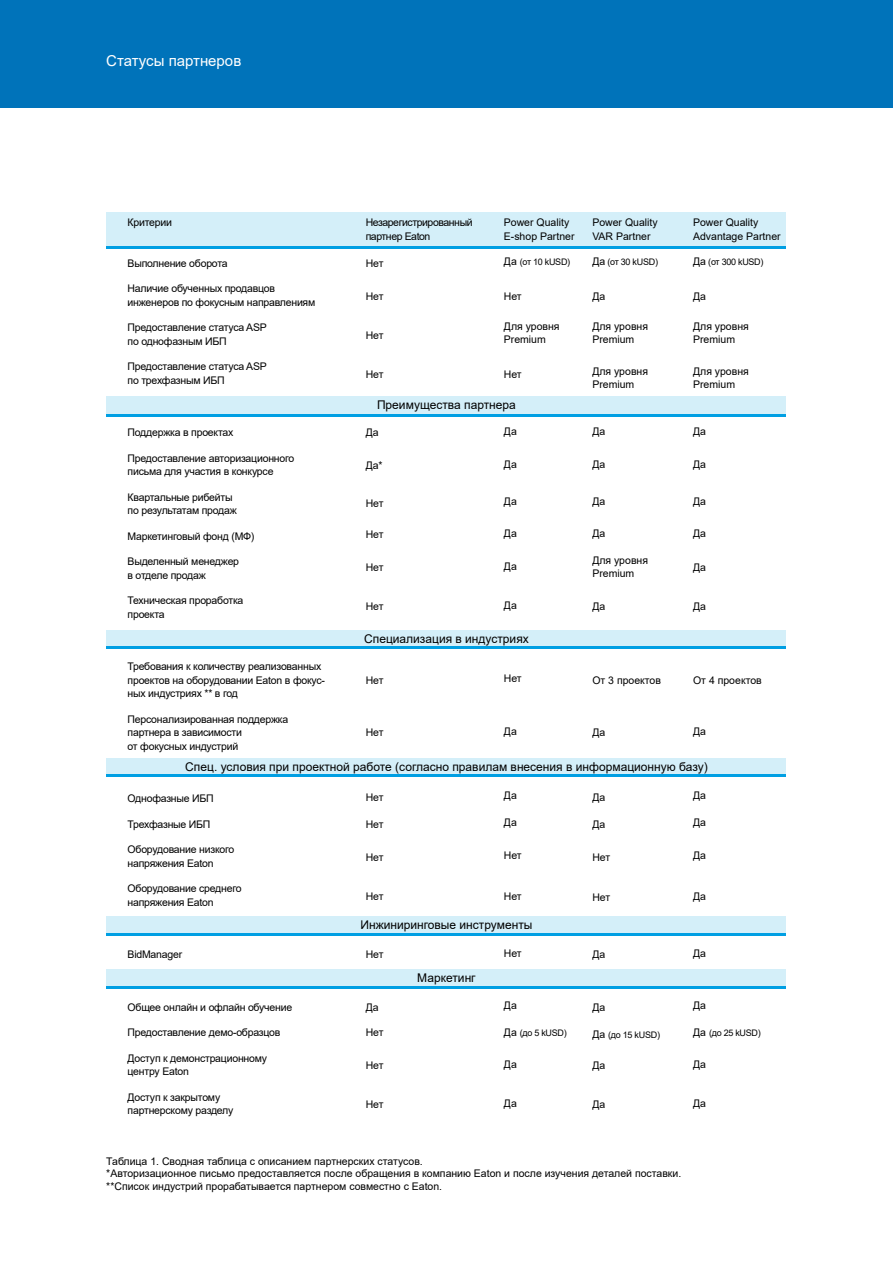
<style>
.page{position:relative;width:893px;height:1263px;background:#fff}
.page>*{position:absolute;margin:0;border:0;box-sizing:border-box;transform-origin:0 0}
.t1{font:15px "Arial";color:#fff}
.t2{font:12px "Arial";color:#000}
.t3{font:10.5px/13.5px "Arial";letter-spacing:-.02em;color:#000}
.t4{font:10.5px/13.5px "Arial";color:#000}
.t5{font:10.5px/13.5px "Arial";letter-spacing:-.04em;color:#000}
.t6{font:9px "Arial";letter-spacing:-.03em;color:#000}
.s1{font-size:10.5px}
</style>
<div class="page">
<div style="left:0;top:0;width:893px;height:107px;background:#0073ba"></div>
<div style="left:106px;top:213px;width:680px;height:36px;background:#d4eff9"></div>
<hr style="left:106px;top:247px;width:680px;height:2px;background:#009fe3">
<hr style="left:106px;top:414px;width:680px;height:3px;background:#009fe3">
<div style="left:106px;top:396px;width:680px;height:18px;background:#d4eff9"></div>
<div style="left:106px;top:630px;width:680px;height:17px;background:#d4eff9"></div>
<div style="left:106px;top:758px;width:680px;height:18px;background:#d4eff9"></div>
<div style="left:106px;top:916px;width:680px;height:18px;background:#d4eff9"></div>
<div style="left:106px;top:969px;width:680px;height:18px;background:#d4eff9"></div>
<hr style="left:106px;top:646px;width:680px;height:3px;background:#009fe3">
<hr style="left:106px;top:774px;width:680px;height:3px;background:#009fe3">
<hr style="left:106px;top:933px;width:680px;height:2px;background:#009fe3">
<hr style="left:106px;top:986px;width:680px;height:2px;background:#009fe3">
<h1 class="t1" style="left:106px;top:50px;width:136px">Статусы партнеров</h1>
<p class="t3" style="left:128px;top:216px;width:46px">Критерии</p>
<p class="t3" style="left:128px;top:256px;width:102px">Выполнение оборота</p>
<p class="t3" style="left:128px;top:282px;width:189px">Наличие обученных продавцов инженеров по фокусным направлениям</p>
<p class="t3" style="left:128px;top:321px;width:141px">Предоставление статуса ASP по однофазным ИБП</p>
<p class="t3" style="left:128px;top:360px;width:141px">Предоставление статуса ASP по трехфазным ИБП</p>
<p class="t3" style="left:128px;top:426px;width:107px">Поддержка в проектах</p>
<p class="t3" style="left:128px;top:451px;width:168px">Предоставление авторизационного письма для участия в конкурсе</p>
<p class="t3" style="left:128px;top:490px;width:111px">Квартальные рибейты по результатам продаж</p>
<p class="t3" style="left:128px;top:529px;width:128px">Маркетинговый фонд (МФ)</p>
<p class="t3" style="left:128px;top:555px;width:113px">Выделенный менеджер в отделе продаж</p>
<p class="t3" style="left:128px;top:594px;width:117px">Техническая проработка проекта</p>
<p class="t3" style="left:128px;top:660px;width:199px">Требования к количеству реализованных проектов на оборудовании Eaton в фокус&shy;ных индустриях ** в год</p>
<p class="t3" style="left:128px;top:712px;width:162px">Персонализированная поддержка партнера в зависимости<br>от фокусных индустрий</p>
<p class="t5" style="left:366px;top:216px;width:108px">Незарегистрированный партнер Eaton</p>
<p class="t3" style="left:366px;top:256px;width:19px">Нет</p>
<p class="t3" style="left:366px;top:289px;width:19px">Нет</p>
<p class="t3" style="left:366px;top:328px;width:19px">Нет</p>
<p class="t3" style="left:366px;top:367px;width:19px">Нет</p>
<p class="t4" style="left:504px;top:216px;width:72px">Power Quality<br>E-shop Partner</p>
<p class="t6" style="left:504px;top:256px;width:68px"><span class="s1">Да</span> (от 10 kUSD)</p>
<p class="t3" style="left:504px;top:289px;width:19px">Нет</p>
<p class="t4" style="left:504px;top:319px;width:57px">Для уровня<br>Premium</p>
<p class="t3" style="left:504px;top:367px;width:19px">Нет</p>
<p class="t2" style="left:377px;top:397px;width:140px">Преимущества партнера</p>
<p class="t3" style="left:366px;top:426px;width:14px">Да</p>
<p class="t3" style="left:366px;top:459px;width:19px">Да*</p>
<p class="t3" style="left:366px;top:496px;width:19px">Нет</p>
<p class="t3" style="left:366px;top:528px;width:19px">Нет</p>
<p class="t3" style="left:366px;top:561px;width:19px">Нет</p>
<p class="t3" style="left:366px;top:600px;width:19px">Нет</p>
<p class="t3" style="left:504px;top:424px;width:14px">Да</p>
<p class="t3" style="left:504px;top:457px;width:14px">Да</p>
<p class="t3" style="left:504px;top:495px;width:14px">Да</p>
<p class="t3" style="left:504px;top:526px;width:14px">Да</p>
<p class="t3" style="left:504px;top:559px;width:14px">Да</p>
<p class="t3" style="left:504px;top:598px;width:14px">Да</p>
<p class="t2" style="left:364px;top:630px;width:166px">Специализация в индустриях</p>
<p class="t3" style="left:366px;top:673px;width:19px">Нет</p>
<p class="t3" style="left:366px;top:726px;width:19px">Нет</p>
<p class="t3" style="left:504px;top:672px;width:19px">Нет</p>
<p class="t3" style="left:504px;top:724px;width:14px">Да</p>
<p class="t4" style="left:592px;top:216px;width:67px">Power Quality<br>VAR Partner</p>
<p class="t6" style="left:592px;top:256px;width:67px"><span class="s1">Да</span> (от 30 kUSD)</p>
<p class="t3" style="left:592px;top:289px;width:14px">Да</p>
<p class="t4" style="left:592px;top:319px;width:57px">Для уровня<br>Premium</p>
<p class="t4" style="left:592px;top:364px;width:57px">Для уровня<br>Premium</p>
<p class="t3" style="left:592px;top:424px;width:14px">Да</p>
<p class="t3" style="left:592px;top:457px;width:14px">Да</p>
<p class="t3" style="left:592px;top:495px;width:14px">Да</p>
<p class="t3" style="left:592px;top:526px;width:14px">Да</p>
<p class="t4" style="left:592px;top:553px;width:57px">Для уровня<br>Premium</p>
<p class="t3" style="left:592px;top:600px;width:14px">Да</p>
<p class="t4" style="left:592px;top:673px;width:70px">От 3 проектов</p>
<p class="t3" style="left:592px;top:726px;width:14px">Да</p>
<p class="t4" style="left:693px;top:216px;width:89px">Power Quality<br>Advantage Partner</p>
<p class="t6" style="left:693px;top:256px;width:72px"><span class="s1">Да</span> (от 300 kUSD)</p>
<p class="t3" style="left:693px;top:289px;width:14px">Да</p>
<p class="t4" style="left:693px;top:319px;width:57px">Для уровня<br>Premium</p>
<p class="t4" style="left:693px;top:364px;width:57px">Для уровня<br>Premium</p>
<p class="t3" style="left:693px;top:424px;width:14px">Да</p>
<p class="t3" style="left:693px;top:457px;width:14px">Да</p>
<p class="t3" style="left:693px;top:495px;width:14px">Да</p>
<p class="t3" style="left:693px;top:526px;width:14px">Да</p>
<p class="t3" style="left:693px;top:561px;width:14px">Да</p>
<p class="t3" style="left:693px;top:600px;width:14px">Да</p>
<p class="t4" style="left:693px;top:673px;width:70px">От 4 проектов</p>
<p class="t3" style="left:693px;top:724px;width:14px">Да</p>
<p class="t2" style="left:185px;top:758px;width:524px">Спец. условия при проектной работе (согласно правилам внесения в информационную базу)</p>
<p class="t3" style="left:128px;top:792px;width:88px">Однофазные ИБП</p>
<p class="t3" style="left:128px;top:817px;width:84px">Трехфазные ИБП</p>
<p class="t3" style="left:128px;top:843px;width:108px">Оборудование низкого напряжения Eaton</p>
<p class="t3" style="left:128px;top:882px;width:116px">Оборудование среднего напряжения Eaton</p>
<p class="t3" style="left:128px;top:948px;width:56px">BidManager</p>
<p class="t3" style="left:128px;top:1000px;width:166px">Общее онлайн и офлайн обучение</p>
<p class="t3" style="left:128px;top:1026px;width:154px">Предоставление демо-образцов</p>
<p class="t3" style="left:128px;top:1051px;width:141px">Доступ к демонстрационному центру Eaton</p>
<p class="t3" style="left:128px;top:1090px;width:107px">Доступ к закрытому партнерскому разделу</p>
<p class="t3" style="left:366px;top:790px;width:19px">Нет</p>
<p class="t3" style="left:366px;top:817px;width:19px">Нет</p>
<p class="t3" style="left:366px;top:850px;width:19px">Нет</p>
<p class="t3" style="left:366px;top:889px;width:19px">Нет</p>
<p class="t3" style="left:504px;top:789px;width:14px">Да</p>
<p class="t3" style="left:504px;top:816px;width:14px">Да</p>
<p class="t3" style="left:504px;top:849px;width:19px">Нет</p>
<p class="t3" style="left:504px;top:889px;width:19px">Нет</p>
<p class="t3" style="left:592px;top:790px;width:14px">Да</p>
<p class="t3" style="left:592px;top:817px;width:14px">Да</p>
<p class="t3" style="left:592px;top:850px;width:19px">Нет</p>
<p class="t3" style="left:592px;top:891px;width:19px">Нет</p>
<p class="t3" style="left:693px;top:789px;width:14px">Да</p>
<p class="t3" style="left:693px;top:816px;width:14px">Да</p>
<p class="t3" style="left:693px;top:849px;width:14px">Да</p>
<p class="t3" style="left:693px;top:889px;width:14px">Да</p>
<p class="t2" style="left:360px;top:917px;width:174px">Инжиниринговые инструменты</p>
<p class="t3" style="left:366px;top:948px;width:19px">Нет</p>
<p class="t3" style="left:504px;top:946px;width:19px">Нет</p>
<p class="t3" style="left:592px;top:948px;width:14px">Да</p>
<p class="t3" style="left:693px;top:946px;width:14px">Да</p>
<p class="t2" style="left:417px;top:970px;width:60px">Маркетинг</p>
<p class="t3" style="left:366px;top:1000px;width:14px">Да</p>
<p class="t3" style="left:366px;top:1026px;width:19px">Нет</p>
<p class="t3" style="left:366px;top:1059px;width:19px">Нет</p>
<p class="t3" style="left:366px;top:1098px;width:19px">Нет</p>
<p class="t3" style="left:504px;top:999px;width:14px">Да</p>
<p class="t6" style="left:504px;top:1027px;width:64px"><span class="s1">Да</span> (до 5 kUSD)</p>
<p class="t3" style="left:504px;top:1057px;width:14px">Да</p>
<p class="t3" style="left:504px;top:1096px;width:14px">Да</p>
<p class="t3" style="left:592px;top:1000px;width:14px">Да</p>
<p class="t6" style="left:592px;top:1028px;width:69px"><span class="s1">Да</span> (до 15 kUSD)</p>
<p class="t3" style="left:592px;top:1059px;width:14px">Да</p>
<p class="t3" style="left:592px;top:1098px;width:14px">Да</p>
<p class="t3" style="left:693px;top:999px;width:14px">Да</p>
<p class="t6" style="left:693px;top:1027px;width:69px"><span class="s1">Да</span> (до 25 kUSD)</p>
<p class="t3" style="left:693px;top:1057px;width:14px">Да</p>
<p class="t3" style="left:693px;top:1096px;width:14px">Да</p>
<p class="t4" style="left:106px;top:1154px;width:576px;line-height:12.6px">Таблица 1. Сводная таблица с описанием партнерских статусов.<br>*Авторизационное письмо предоставляется после обращения в компанию Eaton и после изучения деталей поставки. **Список индустрий прорабатывается партнером совместно с Eaton.</p>
</div>
